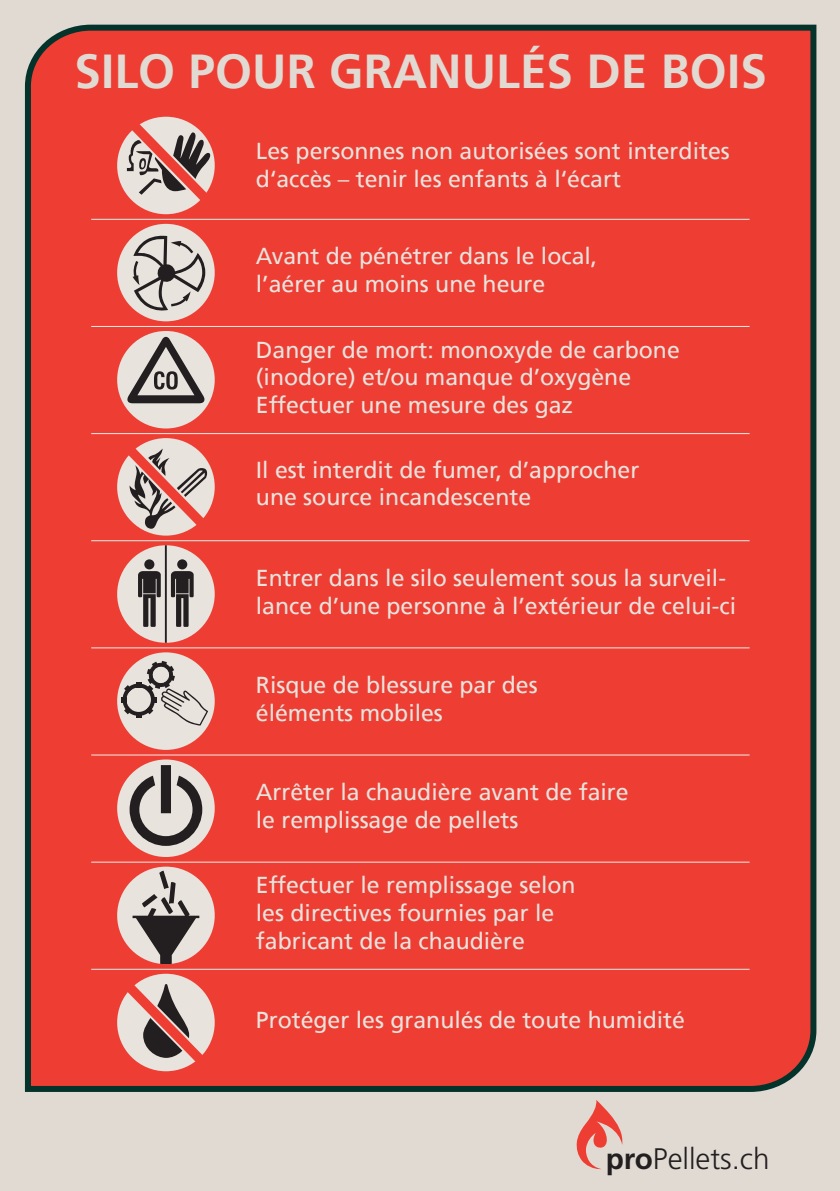
<style>
.page{position:relative;width:840px;height:1191px;background:#fff}
.page>*{position:absolute;margin:0;border:0;box-sizing:border-box;transform-origin:0 0}
.t1{font:700 47.6px "Frutiger";color:#e0dad3}
.t2{font:300 29.6px "Frutiger";color:#231f20}
.t3{font:23px/27.6px "Frutiger";color:#e8e3dd}
.s1{font-weight:700}
</style>
<div class="page">
<div style="left:0;top:0;width:839px;height:1191px;background:#e0dad3"></div>
<div style="left:24px;top:24px;width:793px;height:1068px;background:#ee3e34"></div>
<svg style="left:576px;top:1100px;width:47px;height:69px"></svg>
<hr style="left:91px;top:219px;width:658px;height:1px;background:#efece8">
<hr style="left:91px;top:326px;width:658px;height:1px;background:#efece8">
<hr style="left:91px;top:433px;width:658px;height:1px;background:#efece8">
<hr style="left:91px;top:540px;width:658px;height:1px;background:#efece8">
<hr style="left:91px;top:647px;width:658px;height:1px;background:#efece8">
<hr style="left:91px;top:754px;width:658px;height:1px;background:#efece8">
<hr style="left:91px;top:861px;width:658px;height:1px;background:#efece8">
<hr style="left:91px;top:968px;width:658px;height:1px;background:#efece8">
<div style="left:117px;top:224px;width:97px;height:97px;background:#e8e3dd;border-radius:50%"></div>
<svg style="left:133px;top:235px;width:72px;height:76px"></svg>
<div style="left:117px;top:759px;width:97px;height:98px;background:#e8e3dd;border-radius:50%"></div>
<svg style="left:129px;top:775px;width:73px;height:71px"></svg>
<div style="left:161px;top:765px;width:10px;height:48px;background:#231f20"></div>
<svg style="left:120px;top:112px;width:102px;height:103px"></svg>
<svg style="left:116px;top:436px;width:101px;height:103px"></svg>
<svg style="left:112px;top:870px;width:102px;height:203px"></svg>
<div style="left:117px;top:652px;width:97px;height:98px;background:#e8e3dd;border-radius:50%"></div>
<svg style="left:121px;top:659px;width:87px;height:66px"></svg>
<div style="left:117px;top:545px;width:97px;height:98px;background:#e8e3dd;border-radius:50%"></div>
<svg style="left:138px;top:559px;width:23px;height:68px"></svg>
<svg style="left:171px;top:559px;width:22px;height:68px"></svg>
<hr style="left:165px;top:545px;width:2px;height:98px;background:#231f20">
<div style="left:117px;top:331px;width:97px;height:97px;background:#e8e3dd;border-radius:50%"></div>
<svg style="left:127px;top:337px;width:77px;height:66px"></svg>
<h1 class="t1" style="left:74px;top:43px;width:693px">SILO POUR GRANULÉS DE BOIS</h1>
<p class="t3" style="left:256px;top:138px;width:475px">Les personnes non autorisées sont interdites d‘accès – tenir les enfants à l‘écart</p>
<p class="t3" style="left:256px;top:243px;width:343px">Avant de pénétrer dans le local, l’aérer au moins une heure</p>
<p class="t3" style="left:256px;top:336px;width:425px">Danger de mort: monoxyde de carbone (inodore) et/ou manque d’oxygène<br>Effectuer une mesure des gaz</p>
<p class="t3" style="left:256px;top:456px;width:384px">Il est interdit de fumer, d’approcher une source incandescente</p>
<p class="t3" style="left:256px;top:565px;width:481px">Entrer dans le silo seulement sous la surveil&shy;lance d’une personne à l’extérieur de celui-ci</p>
<p class="t3" style="left:256px;top:671px;width:283px">Risque de blessure par des éléments mobiles</p>
<p class="t3" style="left:256px;top:778px;width:374px">Arrêter la chaudière avant de faire le remplissage de pellets</p>
<p class="t3" style="left:256px;top:871px;width:321px">Effectuer le remplissage selon les directives fournies par le fabricant de la chaudière</p>
<p class="t3" style="left:256px;top:1006px;width:430px">Protéger les granulés de toute humidité</p>
<p class="t2" style="left:605px;top:1142px;width:165px"><span class="s1">pro</span>Pellets.ch</p>
</div>
